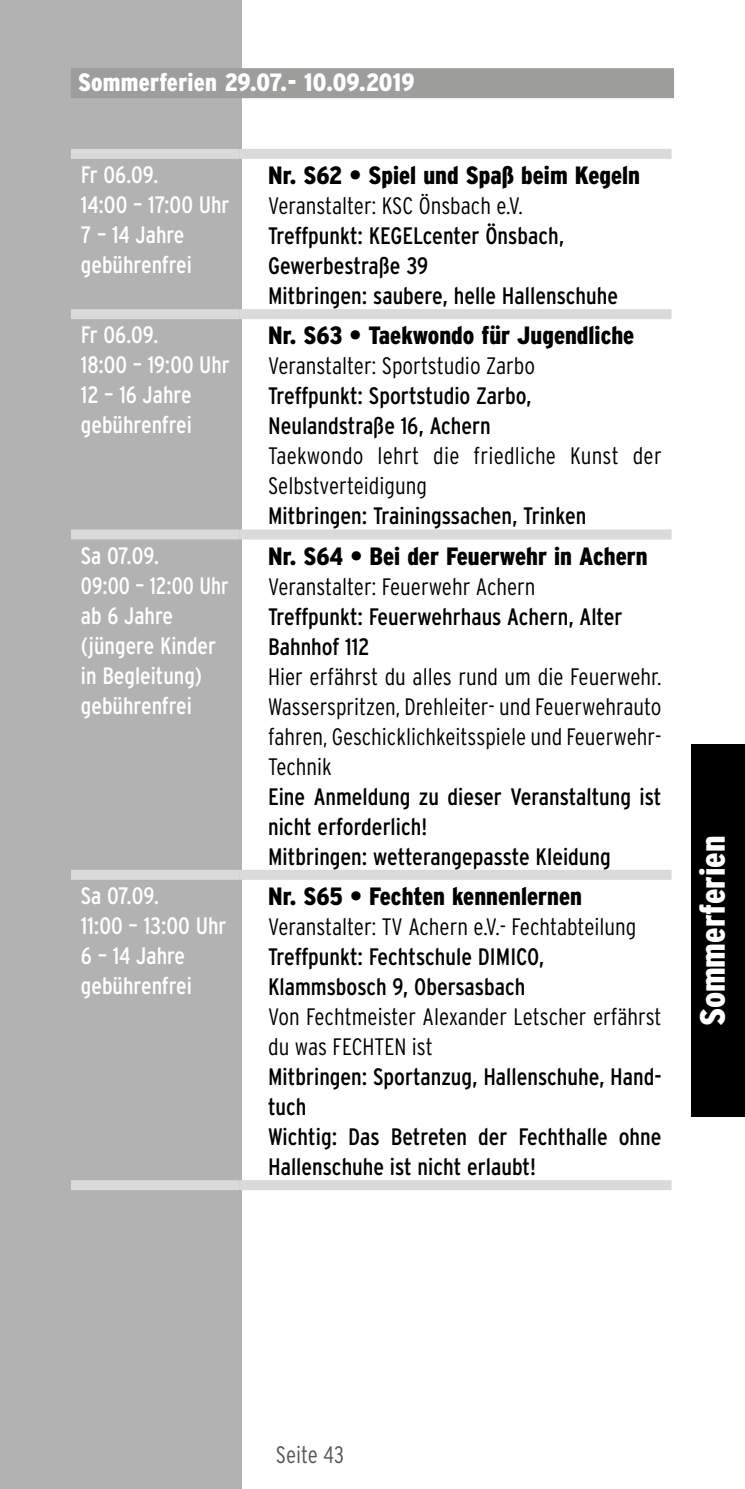
<style>
.page{position:relative;width:745px;height:1489px;background:#fff}
.page>*{position:absolute;margin:0;border:0;box-sizing:border-box;transform-origin:0 0}
.t1{font:900 condensed 35px "Interstate";color:#fff}
.t2{font:900 condensed 25px "Interstate";color:#000}
.t3{font:900 condensed 25px "Interstate";letter-spacing:.01em;color:#fff}
.t4{font:condensed 23.75px/30px "Interstate";color:#000}
.t5{font:300 condensed 23.75px/30px "Interstate";color:#000}
.t6{font:condensed 23.75px/30px "Interstate";color:#fff}
.t7{font:300 condensed 23.75px "Interstate";color:#575756}
</style>
<div class="page">
<div style="left:0;top:0;width:241px;height:1488px;background:#b3b2b2"></div>
<div style="left:690px;top:744px;width:54px;height:372px;background:#000"></div>
<div style="left:71px;top:68px;width:602px;height:30px;background:#9d9d9c"></div>
<div style="left:71px;top:149px;width:168px;height:10px;background:#dadada"></div>
<div style="left:239px;top:149px;width:432px;height:10px;background:#dadada"></div>
<div style="left:71px;top:309px;width:168px;height:10px;background:#dadada"></div>
<div style="left:239px;top:309px;width:432px;height:10px;background:#dadada"></div>
<div style="left:71px;top:529px;width:168px;height:10px;background:#dadada"></div>
<div style="left:239px;top:529px;width:432px;height:10px;background:#dadada"></div>
<div style="left:71px;top:869px;width:168px;height:10px;background:#dadada"></div>
<div style="left:239px;top:869px;width:432px;height:10px;background:#dadada"></div>
<div style="left:71px;top:1180px;width:168px;height:10px;background:#dadada"></div>
<div style="left:239px;top:1180px;width:432px;height:10px;background:#dadada"></div>
<p class="t3" style="left:78px;top:68px;width:338px">Sommerferien 29.07.- 10.09.2019</p>
<p class="t6" style="left:81px;top:159px;width:150px">Fr 06.09.<br>14:00 – 17:00 Uhr<br>7 – 14 Jahre gebührenfrei</p>
<p class="t2" style="left:268px;top:161px;width:373px">Nr. S62 • Spiel und Spaß beim Kegeln</p>
<p class="t5" style="left:268px;top:190px;width:256px">Veranstalter: KSC Önsbach e.V.</p>
<p class="t4" style="left:268px;top:220px;width:351px">Treffpunkt: KEGELcenter Önsbach,<br>Gewerbestraße 39<br>Mitbringen: saubere, helle Hallenschuhe</p>
<p class="t6" style="left:81px;top:320px;width:150px">Fr 06.09.<br>18:00 – 19:00 Uhr<br>12 – 16 Jahre gebührenfrei</p>
<p class="t2" style="left:268px;top:322px;width:367px">Nr. S63 • Taekwondo für Jugendliche</p>
<p class="t5" style="left:268px;top:351px;width:268px">Veranstalter: Sportstudio Zarbo</p>
<p class="t4" style="left:268px;top:381px;width:265px">Treffpunkt: Sportstudio Zarbo,<br>Neulandstraße 16, Achern</p>
<p class="t5" style="left:268px;top:441px;width:395px">Taekwondo lehrt die friedliche Kunst der<br>Selbstverteidigung</p>
<p class="t4" style="left:268px;top:501px;width:319px">Mitbringen: Trainingssachen, Trinken</p>
<p class="t6" style="left:81px;top:540px;width:149px">Sa 07.09.<br>09:00 – 12:00 Uhr ab 6 Jahre (jüngere Kinder in Begleitung) gebührenfrei</p>
<p class="t2" style="left:268px;top:542px;width:381px">Nr. S64 • Bei der Feuerwehr in Achern</p>
<p class="t5" style="left:268px;top:571px;width:269px">Veranstalter: Feuerwehr Achern</p>
<p class="t4" style="left:268px;top:601px;width:356px">Treffpunkt: Feuerwehrhaus Achern, Alter<br>Bahnhof 112</p>
<p class="t5" style="left:268px;top:661px;width:394px;text-align:justify">Hier erfährst du alles rund um die Feuerwehr.<br>Wasserspritzen, Drehleiter- und Feuerwehrauto fahren, Geschicklichkeitsspiele und Feuerwehr-Technik</p>
<p class="t4" style="left:268px;top:781px;width:394px">Eine Anmeldung zu dieser Veranstaltung ist nicht erforderlich!<br>Mitbringen: wetterangepasste Kleidung</p>
<p class="t6" style="left:81px;top:880px;width:147px">Sa 07.09.<br>11:00 – 13:00 Uhr<br>6 – 14 Jahre gebührenfrei</p>
<p class="t2" style="left:268px;top:882px;width:315px">Nr. S65 • Fechten kennenlernen</p>
<p class="t5" style="left:268px;top:911px;width:369px">Veranstalter: TV Achern e.V.- Fechtabteilung</p>
<p class="t4" style="left:268px;top:941px;width:277px">Treffpunkt: Fechtschule DIMICO,<br>Klammsbosch 9, Obersasbach</p>
<p class="t5" style="left:268px;top:1001px;width:394px">Von Fechtmeister Alexander Letscher erfährst du was FECHTEN ist</p>
<p class="t4" style="left:268px;top:1061px;width:394px">Mitbringen: Sportanzug, Hallenschuhe, Hand&shy;tuch<br>Wichtig: Das Betreten der Fechthalle ohne<br>Hallenschuhe ist nicht erlaubt!</p>
<h1 class="t1" style="left:692px;top:1026px;width:192px;rotate:-90deg">Sommerferien</h1>
<p class="t7" style="left:276px;top:1441px;width:70px">Seite 43</p>
</div>
